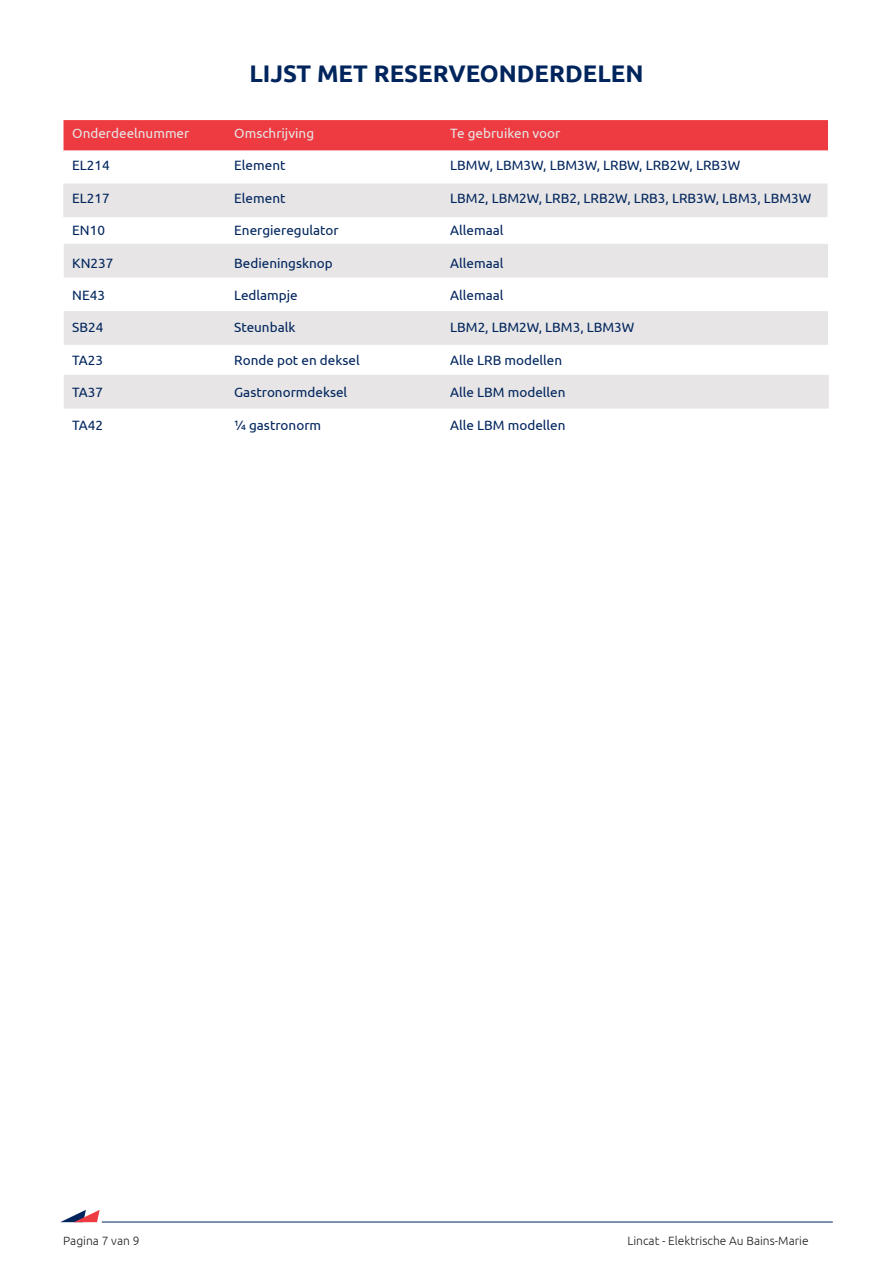
<style>
.page{position:relative;width:893px;height:1263px;background:#fff}
.page>*{position:absolute;margin:0;border:0;box-sizing:border-box;transform-origin:0 0}
.t1{font:700 24px "Ubuntu";color:#00255d}
.t2{font:13.5px "Ubuntu";color:#00255d}
.t3{font:13.5px "Ubuntu";color:#e7e5e5}
.t4{font:300 12px "Ubuntu";color:#231f20}
</style>
<div class="page">
<hr style="left:102px;top:1222px;width:731px;height:1px;background:#00255d">
<svg style="left:61px;top:1210px;width:39px;height:12px"></svg>
<div style="left:64px;top:375px;width:765px;height:33px;background:#e7e5e5"></div>
<div style="left:64px;top:244px;width:764px;height:34px;background:#e7e5e5;border:2px solid #e7e5e5"></div>
<div style="left:64px;top:311px;width:764px;height:34px;background:#e7e5e5"></div>
<div style="left:64px;top:120px;width:764px;height:30px;background:#ee3a41;border:2px solid #ee3a41"></div>
<div style="left:63px;top:183px;width:764px;height:34px;background:#e7e5e5;border:2px solid #e7e5e5"></div>
<p class="t1" style="left:249px;top:59px;width:396px">LIJST MET RESERVEONDERDELEN</p>
<p class="t3" style="left:72px;top:125px;width:119px">Onderdeelnummer</p>
<p class="t3" style="left:234px;top:125px;width:81px">Omschrijving</p>
<p class="t3" style="left:450px;top:125px;width:112px">Te gebruiken voor</p>
<p class="t2" style="left:72px;top:157px;width:39px">EL214</p>
<p class="t2" style="left:234px;top:157px;width:53px">Element</p>
<p class="t2" style="left:450px;top:157px;width:292px">LBMW, LBM3W, LBM3W, LRBW, LRB2W, LRB3W</p>
<p class="t2" style="left:72px;top:190px;width:39px">EL217</p>
<p class="t2" style="left:234px;top:190px;width:53px">Element</p>
<p class="t2" style="left:450px;top:190px;width:363px">LBM2, LBM2W, LRB2, LRB2W, LRB3, LRB3W, LBM3, LBM3W</p>
<p class="t2" style="left:72px;top:222px;width:34px">EN10</p>
<p class="t2" style="left:234px;top:222px;width:106px">Energieregulator</p>
<p class="t2" style="left:450px;top:222px;width:55px">Allemaal</p>
<p class="t2" style="left:72px;top:255px;width:43px">KN237</p>
<p class="t2" style="left:234px;top:255px;width:100px">Bedieningsknop</p>
<p class="t2" style="left:450px;top:255px;width:55px">Allemaal</p>
<p class="t2" style="left:72px;top:287px;width:34px">NE43</p>
<p class="t2" style="left:234px;top:287px;width:65px">Ledlampje</p>
<p class="t2" style="left:450px;top:287px;width:55px">Allemaal</p>
<p class="t2" style="left:72px;top:319px;width:33px">SB24</p>
<p class="t2" style="left:234px;top:319px;width:63px">Steunbalk</p>
<p class="t2" style="left:450px;top:319px;width:186px">LBM2, LBM2W, LBM3, LBM3W</p>
<p class="t2" style="left:72px;top:352px;width:32px">TA23</p>
<p class="t2" style="left:234px;top:352px;width:127px">Ronde pot en deksel</p>
<p class="t2" style="left:450px;top:352px;width:114px">Alle LRB modellen</p>
<p class="t2" style="left:72px;top:384px;width:32px">TA37</p>
<p class="t2" style="left:234px;top:384px;width:115px">Gastronormdeksel</p>
<p class="t2" style="left:450px;top:384px;width:117px">Alle LBM modellen</p>
<p class="t2" style="left:72px;top:417px;width:32px">TA42</p>
<p class="t2" style="left:234px;top:417px;width:88px">¼ gastronorm</p>
<p class="t2" style="left:450px;top:417px;width:117px">Alle LBM modellen</p>
<p class="t4" style="left:63px;top:1234px;width:78px">Pagina 7 van 9</p>
<p class="t4" style="left:627px;top:1234px;width:183px">Lincat - Elektrische Au Bains-Marie</p>
</div>
